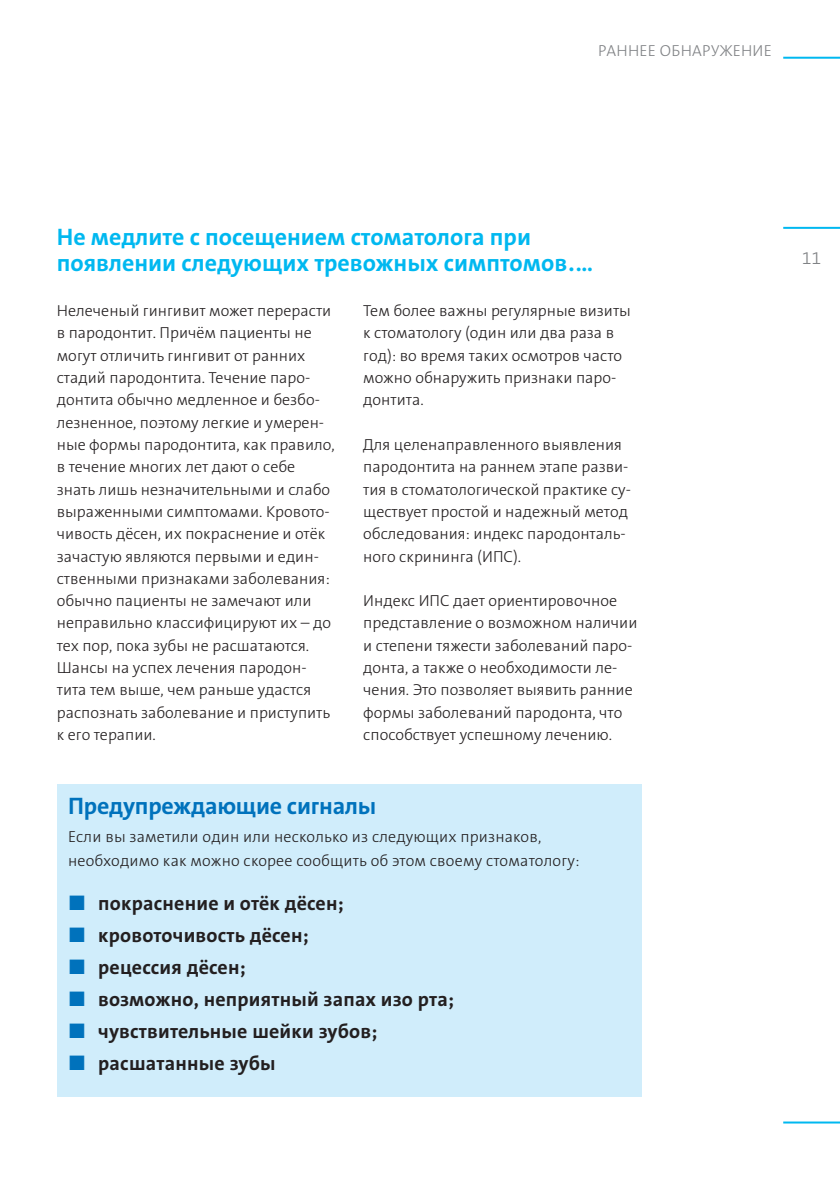
<style>
.page{position:relative;width:840px;height:1191px;background:#fff}
.page>*{position:absolute;margin:0;border:0;box-sizing:border-box;transform-origin:0 0}
.t1{font:700 24px/26px "The Sans B Plus W7";color:#00b8f0}
.t2{font:700 24px "The Sans B Plus W7";letter-spacing:-.01em;color:#0072bc}
.t3{font:700 20px/32px "The Sans B Plus W7";letter-spacing:.01em;color:#231f20}
.t4{font:300 18px "The Sans B Plus W3";color:#808285}
.t5{font:300 16px/22.4px "The Sans B Plus W3";color:#231f20}
.t6{font:300 16px "The Sans B Plus W3";letter-spacing:.015em;color:#808285}
</style>
<div class="page">
<hr style="left:782px;top:57px;width:57px;height:2px;background:#00b8f0">
<hr style="left:782px;top:227px;width:57px;height:2px;background:#00b8f0">
<hr style="left:782px;top:1121px;width:57px;height:2px;background:#00b8f0">
<div style="left:57px;top:784px;width:584px;height:312px;background:#d0edfb"></div>
<p class="t6" style="left:597px;top:40px;width:175px">РАННЕЕ ОБНАРУЖЕНИЕ</p>
<h1 class="t1" style="left:57px;top:224px;width:537px">Не медлите с посещением стоматолога при появлении следующих тревожных симптомов.…</h1>
<p class="t5" style="left:57px;top:299px;width:279px">Нелеченый гингивит может перерасти в пародонтит. Причём пациенты не могут отличить гингивит от ранних стадий пародонтита. Течение паро&shy;донтита обычно медленное и безбо&shy;лезненное, поэтому легкие и умерен&shy;ные формы пародонтита, как правило, в течение многих лет дают о себе знать лишь незначительными и слабо выраженными симптомами. Кровото&shy;чивость дёсен, их покраснение и отёк зачастую являются первыми и един&shy;ственными признаками заболевания: обычно пациенты не замечают или неправильно классифицируют их – до тех пор, пока зубы не расшатаются.<br>Шансы на успех лечения пародон&shy;тита тем выше, чем раньше удастся распознать заболевание и приступить к его терапии.</p>
<p class="t5" style="left:363px;top:299px;width:269px">Тем более важны регулярные визиты к стоматологу (один или два раза в год): во время таких осмотров часто можно обнаружить признаки паро&shy;донтита.</p>
<p class="t5" style="left:363px;top:433px;width:269px">Для целенаправленного выявления пародонтита на раннем этапе разви&shy;тия в стоматологической практике су&shy;ществует простой и надежный метод обследования: индекс пародонталь&shy;ного скрининга (ИПС).</p>
<p class="t5" style="left:363px;top:589px;width:275px">Индекс ИПС дает ориентировочное представление о возможном наличии и степени тяжести заболеваний паро&shy;донта, а также о необходимости ле&shy;чения. Это позволяет выявить ранние формы заболеваний пародонта, что способствует успешному лечению.</p>
<h1 class="t2" style="left:68px;top:790px;width:309px">Предупреждающие сигналы</h1>
<p class="t5" style="left:68px;top:824px;width:512px;line-height:24px">Если вы заметили один или несколько из следующих признаков, необходимо как можно скорее сообщить об этом своему стоматологу:</p>
<p class="t3" style="left:98px;top:887px;width:357px">покраснение и отёк дёсен; кровоточивость дёсен;<br>рецессия дёсен;<br>возможно, неприятный запах изо рта; чувствительные шейки зубов; расшатанные зубы</p>
<p class="t4" style="left:801px;top:246px;width:21px">11</p>
</div>
